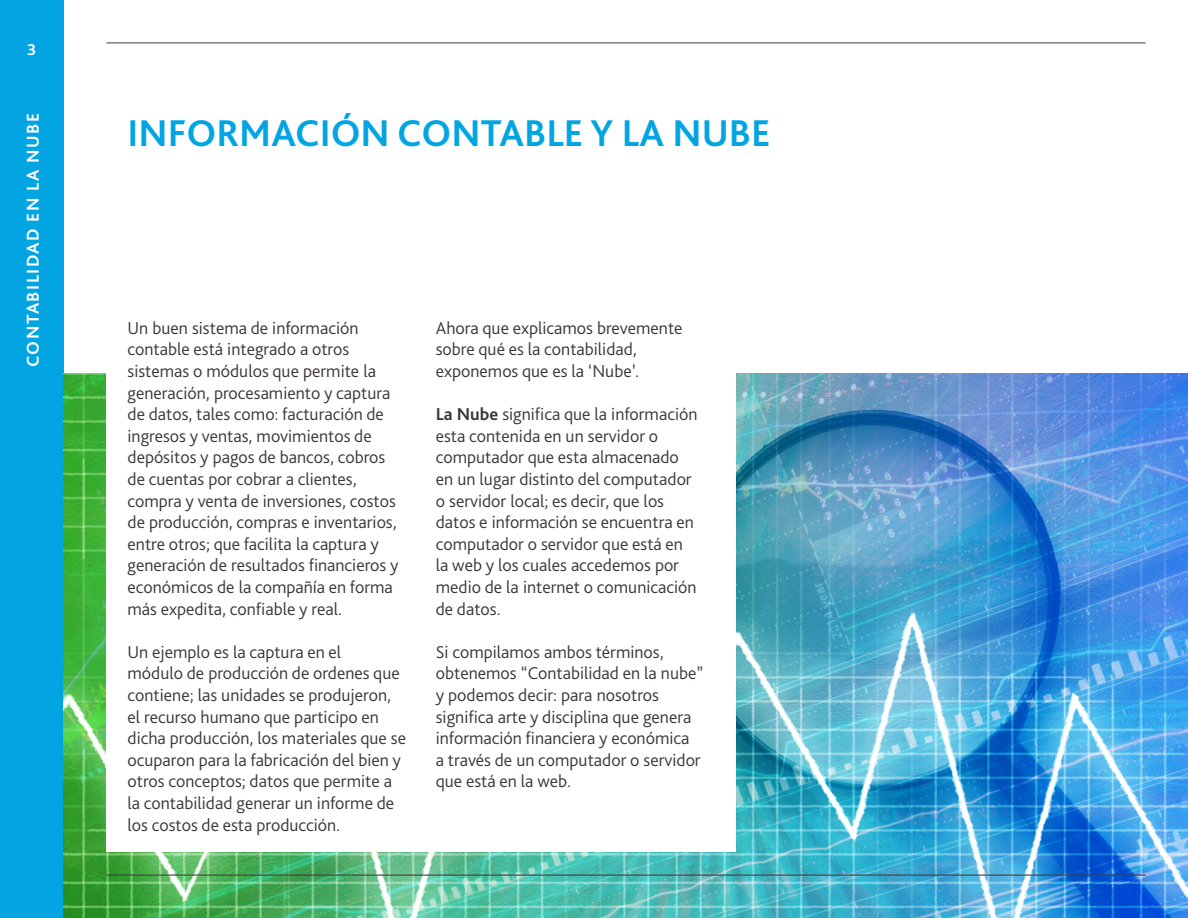
<style>
.page{position:relative;width:1188px;height:918px;background:#fff}
.page>*{position:absolute;margin:0;border:0;box-sizing:border-box;transform-origin:0 0}
.t1{font:700 39px "Bliss Pro";color:#02a5e2}
.t2{font:300 18px/21.6px "Bliss Pro";color:#3c3734}
.t3{font:700 18px "Bliss Pro";letter-spacing:.085em;color:#fff}
.t4{font:700 16.5px "Bliss Pro";color:#fff}
.s1{font-weight:700}
</style>
<div class="page">
<div style="left:0;top:0;width:64px;height:918px;background:#02a5e2"></div>
<hr style="left:106px;top:43px;width:1039px;height:1px;background:#404040">
<img style="left:64px;top:373px;width:1124px;height:545px">
<div style="left:106px;top:272px;width:630px;height:580px;background:#fff"></div>
<hr style="left:106px;top:875px;width:1039px;height:1px;background:#404040">
<p class="t4" style="left:27px;top:39px;width:11px">3</p>
<p class="t3" style="left:22px;top:367px;width:255px;rotate:-90deg">Contabilidad en la nube</p>
<h1 class="t1" style="left:128px;top:108px;width:318px">IN FORMACIÓN CONTABLE</h1>
<h1 class="t1" style="left:591px;top:108px;width:107px">Y LA NUBE</h1>
<p class="t2" style="left:128px;top:317px;width:272px">Un buen sistema de información contable está integrado a otros sistemas o módulos que permite la generación, procesamiento y captura de datos, tales como: facturación de ingresos y ventas, movimientos de depósitos y pagos de bancos, cobros de cuentas por cobrar a clientes, compra y venta de inversiones, costos de producción, compras e inventarios, entre otros; que facilita la captura y generación de resultados financieros y económicos de la compañía en forma más expedita, confiable y real.</p>
<p class="t2" style="left:128px;top:641px;width:280px">Un ejemplo es la captura en el<br>módulo de producción de ordenes que contiene; las unidades se produjeron, el recurso humano que participo en dicha producción, los materiales que se ocuparon para la fabricación del bien y otros conceptos; datos que permite a la contabilidad generar un informe de los costos de esta producción.</p>
<p class="t2" style="left:436px;top:317px;width:248px">Ahora que explicamos brevemente sobre qué es la contabilidad, exponemos que es la ‘Nube’.</p>
<p class="t2" style="left:436px;top:403px;width:263px"><span class="s1">La N ube</span> significa que la información esta contenida en un servidor o computador que esta almacenado en un lugar distinto del computador o servidor local; es decir, que los datos e información se encuentra en computador o servidor que está en la web y los cuales accedemos por medio de la internet o comunicación de datos.</p>
<p class="t2" style="left:436px;top:641px;width:269px">Si compilamos ambos términos, obtenemos “Contabilidad en la nube” y podemos decir: para nosotros significa arte y disciplina que genera información financiera y económica<br>a través de un computador o servidor que está en la web.</p>
</div>
